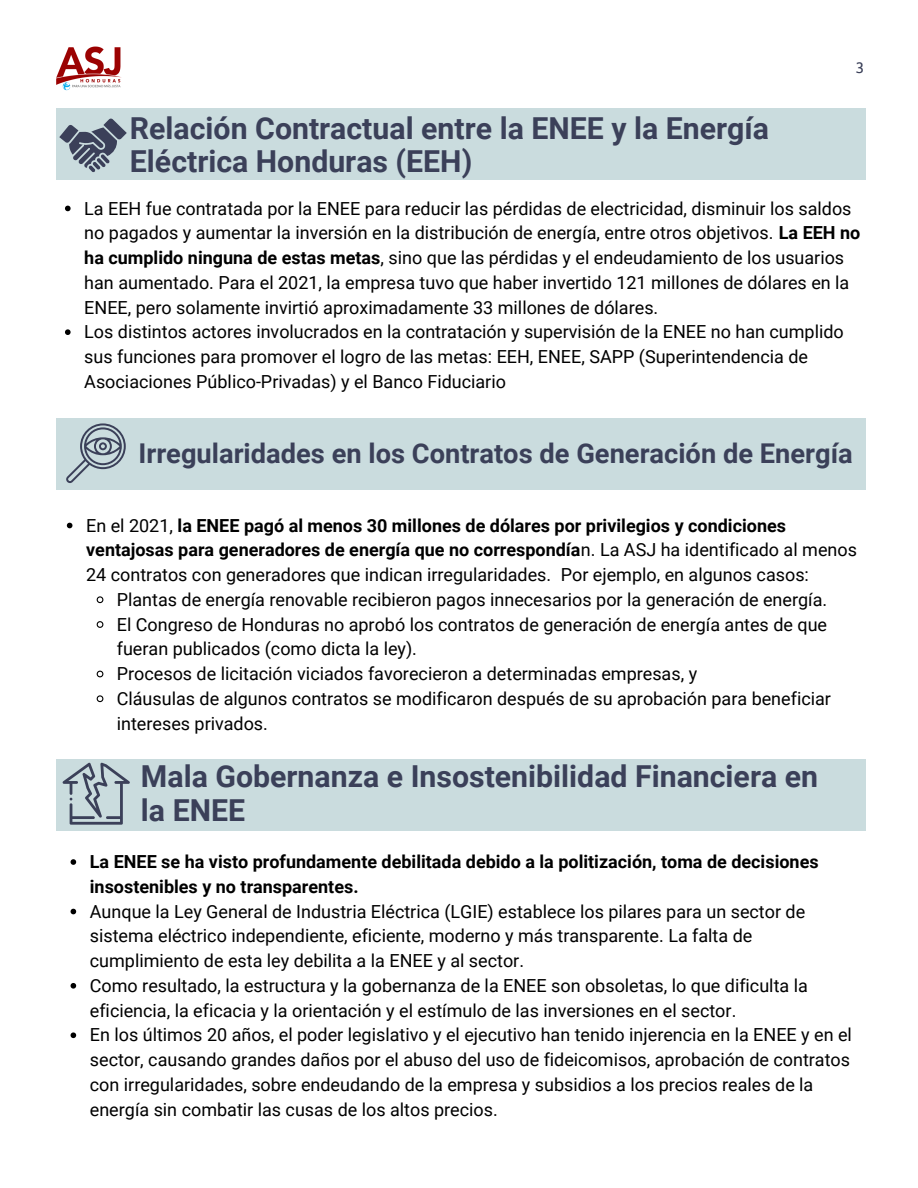
<style>
.page{position:relative;width:918px;height:1188px;background:#fff}
.page>*{position:absolute;margin:0;border:0;box-sizing:border-box;transform-origin:0 0}
.t1{font:700 30.3px/33.8px "Roboto";color:#3b4059}
.t2{font:700 27.3px "Roboto";color:#3b4059}
.t3{font:18px/24.8px "Roboto";color:#000}
.t4{font:700 18px/24.8px "Roboto";color:#000}
.t5{font:15px "Cabin";color:#3b4059}
.s1{font-weight:700}
</style>
<div class="page">
<div style="left:56px;top:108px;width:810px;height:72px;background:#cadcde"></div>
<svg style="left:59px;top:119px;width:68px;height:53px"></svg>
<div style="left:56px;top:418px;width:810px;height:72px;background:#cadcde"></div>
<svg style="left:66px;top:423px;width:60px;height:60px"></svg>
<div style="left:56px;top:759px;width:810px;height:72px;background:#cadcde"></div>
<svg style="left:63px;top:763px;width:67px;height:62px"></svg>
<svg style="left:67px;top:523px;width:5px;height:5px"></svg>
<svg style="left:96px;top:596px;width:8px;height:8px"></svg>
<svg style="left:96px;top:621px;width:8px;height:7px"></svg>
<svg style="left:96px;top:670px;width:8px;height:8px"></svg>
<svg style="left:96px;top:695px;width:8px;height:8px"></svg>
<svg style="left:71px;top:859px;width:5px;height:6px"></svg>
<svg style="left:71px;top:909px;width:5px;height:5px"></svg>
<svg style="left:71px;top:983px;width:5px;height:6px"></svg>
<svg style="left:71px;top:1032px;width:5px;height:6px"></svg>
<svg style="left:65px;top:206px;width:6px;height:5px"></svg>
<svg style="left:65px;top:329px;width:6px;height:6px"></svg>
<img style="left:56px;top:46px;width:65px;height:45px">
<p class="t5" style="left:856px;top:59px;width:10px">3</p>
<p class="t1" style="left:130px;top:111px;width:641px">Relación Contractual entre la ENEE y la Energía<br>Eléctrica Honduras (EEH)</p>
<p class="t3" style="left:84px;top:196px;width:778px">La EEH fue contratada por la ENEE para reducir las pérdidas de electricidad, disminuir los saldos no pagados y aumentar la inversión en la distribución de energía, entre otros objetivos. <span class="s1">La EEH no ha cumplido ninguna de estas metas</span>, sino que las pérdidas y el endeudamiento de los usuarios han aumentado. Para el 2021, la empresa tuvo que haber invertido 121 millones de dólares en la ENEE, pero solamente invirtió aproximadamente 33 millones de dólares.</p>
<p class="t3" style="left:84px;top:320px;width:761px">Los distintos actores involucrados en la contratación y supervisión de la ENEE no han cumplido sus funciones para promover el logro de las metas: EEH, ENEE, SAPP (Superintendencia de<br>Asociaciones Público-Privadas) y el Banco Fiduciario</p>
<p class="t2" style="left:139px;top:437px;width:716px">Irregularidades en los Contratos de Generación de Energía</p>
<p class="t3" style="left:86px;top:513px;width:772px">En el 2021, <span class="s1">la ENEE pagó al menos 30 millones de dólares por privilegios y condiciones ventajosas para generadores de energía que no correspondía</span>n. La ASJ ha identificado al menos<br>24 contratos con generadores que indican irregularidades. Por ejemplo, en algunos casos:</p>
<p class="t3" style="left:117px;top:587px;width:712px">Plantas de energía renovable recibieron pagos innecesarios por la generación de energía.</p>
<p class="t3" style="left:117px;top:612px;width:712px">El Congreso de Honduras no aprobó los contratos de generación de energía antes de que fueran publicados (como dicta la ley).</p>
<p class="t3" style="left:117px;top:662px;width:582px">Procesos de licitación viciados favorecieron a determinadas empresas, y</p>
<p class="t3" style="left:117px;top:686px;width:716px">Cláusulas de algunos contratos se modificaron después de su aprobación para beneficiar intereses privados.</p>
<p class="t1" style="left:141px;top:760px;width:679px">Mala Gobernanza e Insostenibilidad Financiera en la ENEE</p>
<p class="t4" style="left:90px;top:850px;width:730px">La ENEE se ha visto profundamente debilitada debido a la politización, toma de decisiones insostenibles y no transparentes.</p>
<p class="t3" style="left:90px;top:899px;width:717px">Aunque la Ley General de Industria Eléctrica (LGIE) establece los pilares para un sector de sistema eléctrico independiente, eficiente, moderno y más transparente. La falta de cumplimiento de esta ley debilita a la ENEE y al sector.</p>
<p class="t3" style="left:90px;top:973px;width:720px">Como resultado, la estructura y la gobernanza de la ENEE son obsoletas, lo que dificulta la eficiencia, la eficacia y la orientación y el estímulo de las inversiones en el sector.</p>
<p class="t3" style="left:90px;top:1023px;width:764px">En los últimos 20 años, el poder legislativo y el ejecutivo han tenido injerencia en la ENEE y en el sector, causando grandes daños por el abuso del uso de fideicomisos, aprobación de contratos con irregularidades, sobre endeudando de la empresa y subsidios a los precios reales de la energía sin combatir las cusas de los altos precios.</p>
</div>
